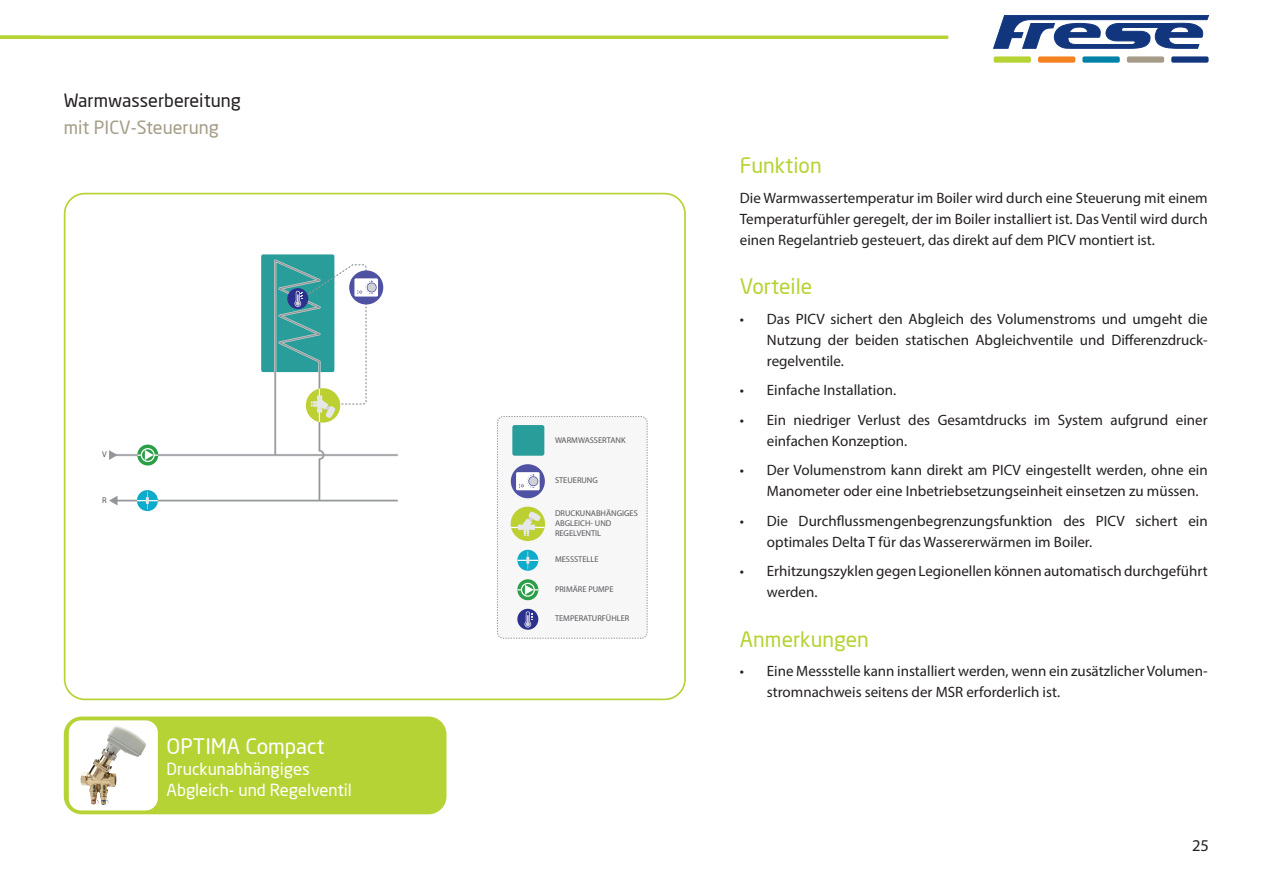
<style>
.page{position:relative;width:1263px;height:893px;background:#fff}
.page>*{position:absolute;margin:0;border:0;box-sizing:border-box;transform-origin:0 0}
.Overskrift{font:21px "Neo Sans";color:#b5d334}
.Overskrift-2{font:21px "Neo Sans";color:#fff}
.Overskrift-3{font:18px "Neo Sans";color:#231f20}
.Overskrift-4{font:18px "Neo Sans";color:#a49c87}
.Overskrift-5{font:16.5px "Neo Sans";color:#fff}
.t1{font:16.5px "Myriad Pro";color:#231f20}
.t2{font:15px/21px "Myriad Pro";color:#231f20}
.t3{font:8.4px/10.1px "Myriad Pro";color:#57585a}
</style>
<div class="page">
<hr style="left:0;top:36px;width:948px;height:3px;background:#b5d334">
<div style="left:994px;top:56px;width:37px;height:7px;background:#b5d334;border-radius:2px"></div>
<div style="left:1038px;top:56px;width:37px;height:7px;background:#f58220;border-radius:2px"></div>
<div style="left:1082px;top:56px;width:38px;height:7px;background:#0081a7;border-radius:2px"></div>
<div style="left:1127px;top:56px;width:37px;height:7px;background:#a49c87;border-radius:2px"></div>
<div style="left:1171px;top:56px;width:37px;height:7px;background:#11367e;border-radius:2px"></div>
<svg style="left:993px;top:15px;width:216px;height:34px"></svg>
<div style="left:497px;top:417px;width:150px;height:221px;background:#f7f7f8;border-radius:6px"></div>
<div style="left:497px;top:416px;width:150px;height:223px;border:1px dashed #939598;border-radius:6px"></div>
<div style="left:511px;top:507px;width:34px;height:34px;background:#bcd031;border-radius:50%"></div>
<svg style="left:511px;top:511px;width:34px;height:26px"></svg>
<svg style="left:517px;top:550px;width:21px;height:21px"></svg>
<svg style="left:517px;top:551px;width:21px;height:18px"></svg>
<svg style="left:517px;top:579px;width:21px;height:21px"></svg>
<div style="left:521px;top:583px;width:13px;height:13px;background:#b5ddbf;border-radius:50%"></div>
<div style="left:521px;top:583px;width:14px;height:14px;border:1px solid #fff;border-radius:50%"></div>
<svg style="left:517px;top:585px;width:21px;height:10px"></svg>
<div style="left:512px;top:425px;width:32px;height:31px;background:#289d99;border-radius:2px"></div>
<div style="left:517px;top:609px;width:21px;height:21px;background:#2c318e;border-radius:50%"></div>
<svg style="left:524px;top:611px;width:8px;height:16px"></svg>
<div style="left:511px;top:464px;width:34px;height:34px;background:#4f51a2;border-radius:50%"></div>
<svg style="left:516px;top:472px;width:24px;height:18px"></svg>
<div style="left:261px;top:254px;width:73px;height:118px;background:#289d99;border-radius:2px"></div>
<svg style="left:118px;top:257px;width:280px;height:245px"></svg>
<hr style="left:113px;top:500px;width:285px;height:1px;background:#939598">
<hr style="left:113px;top:454px;width:285px;height:2px;background:#939598">
<svg style="left:109px;top:496px;width:9px;height:9px"></svg>
<svg style="left:109px;top:450px;width:9px;height:10px"></svg>
<svg style="left:137px;top:490px;width:21px;height:21px"></svg>
<svg style="left:137px;top:492px;width:21px;height:17px"></svg>
<div style="left:137px;top:445px;width:21px;height:20px;background:#2b9e47;border-radius:50%"></div>
<hr style="left:137px;top:454px;width:21px;height:2px;background:#fff">
<svg style="left:141px;top:449px;width:13px;height:12px"></svg>
<div style="left:141px;top:448px;width:14px;height:14px;border:1px solid #fff;border-radius:50%"></div>
<svg style="left:145px;top:450px;width:9px;height:10px"></svg>
<div style="left:349px;top:270px;width:34px;height:34px;background:#4f51a2;border-radius:50%"></div>
<svg style="left:274px;top:259px;width:104px;height:243px"></svg>
<div style="left:64px;top:193px;width:622px;height:507px;border:2px solid #b5d334;border-radius:20px"></div>
<div style="left:64px;top:716px;width:382px;height:98px;background:#b5d334;border-radius:18px"></div>
<div style="left:69px;top:720px;width:89px;height:90px;background:#fff;border-radius:12px"></div>
<img style="left:80px;top:727px;width:35px;height:78px">
<p class="Overskrift-3" style="left:64px;top:89px;width:178px">Warmwasserbereitung</p>
<p class="Overskrift-4" style="left:64px;top:116px;width:157px">mit PICV-Steuerung</p>
<p class="t3" style="left:102px;top:449px;width:6px">V</p>
<p class="t3" style="left:102px;top:495px;width:6px">R</p>
<p class="Overskrift-2" style="left:167px;top:733px;width:160px">OPTIMA Compact</p>
<p class="Overskrift-5" style="left:167px;top:758px;width:145px">Druckunabhängiges</p>
<p class="Overskrift-5" style="left:167px;top:779px;width:187px">Abgleich- und Regelventil</p>
<p class="t3" style="left:555px;top:435px;width:72px">WARMWASSERTANK</p>
<p class="t3" style="left:555px;top:475px;width:44px">STEUERUNG</p>
<p class="t3" style="left:555px;top:508px;width:84px">DRUCKUNABHÄNGIGES<br>ABGLEICH- UND<br>REGELVENTIL</p>
<p class="t3" style="left:555px;top:554px;width:45px">MESSSTELLE</p>
<p class="t3" style="left:555px;top:584px;width:60px">PRIMÄRE PUMPE</p>
<p class="t3" style="left:555px;top:613px;width:76px">TEMPERATURFÜHLER</p>
<p class="Overskrift" style="left:740px;top:153px;width:83px">Funktion</p>
<p class="t2" style="left:740px;top:187px;width:469px;text-align:justify">Die Warmwassertemperatur im Boiler wird durch eine Steuerung mit einem Temperaturfühler geregelt, der im Boiler installiert ist. Das Ventil wird durch einen Regelantrieb gesteuert, das direkt auf dem PICV montiert ist.</p>
<p class="Overskrift" style="left:740px;top:274px;width:74px">Vorteile</p>
<p class="t2" style="left:767px;top:308px;width:442px;text-align:justify;text-indent:-27px">• Das PICV sichert den Abgleich des Volumenstroms und umgeht die Nutzung der beiden statischen Abgleichventile und Differenzdruck&shy;regelventile.</p>
<p class="t2" style="left:740px;top:379px;width:158px">• Einfache Installation.</p>
<p class="t2" style="left:767px;top:409px;width:442px;text-indent:-27px">• Ein niedriger Verlust des Gesamtdrucks im System aufgrund einer einfachen Konzeption.</p>
<p class="t2" style="left:767px;top:460px;width:442px;text-indent:-27px">• Der Volumenstrom kann direkt am PICV eingestellt werden, ohne ein<br>Manometer oder eine Inbetriebsetzungseinheit einsetzen zu müssen.</p>
<p class="t2" style="left:767px;top:510px;width:442px;text-indent:-27px">• Die Durchflussmengenbegrenzungsfunktion des PICV sichert ein optimales Delta T für das Wassererwärmen im Boiler.</p>
<p class="t2" style="left:767px;top:561px;width:442px;text-indent:-27px">• Erhitzungszyklen gegen Legionellen können automatisch durchgeführt werden.</p>
<p class="Overskrift" style="left:740px;top:626px;width:131px">Anmerkungen</p>
<p class="t2" style="left:767px;top:660px;width:442px;text-indent:-27px">• Eine Messstelle kann installiert werden, wenn ein zusätzlicher Volumen&shy;stromnachweis seitens der MSR erforderlich ist.</p>
<p class="t1" style="left:1192px;top:836px;width:18px">25</p>
</div>
